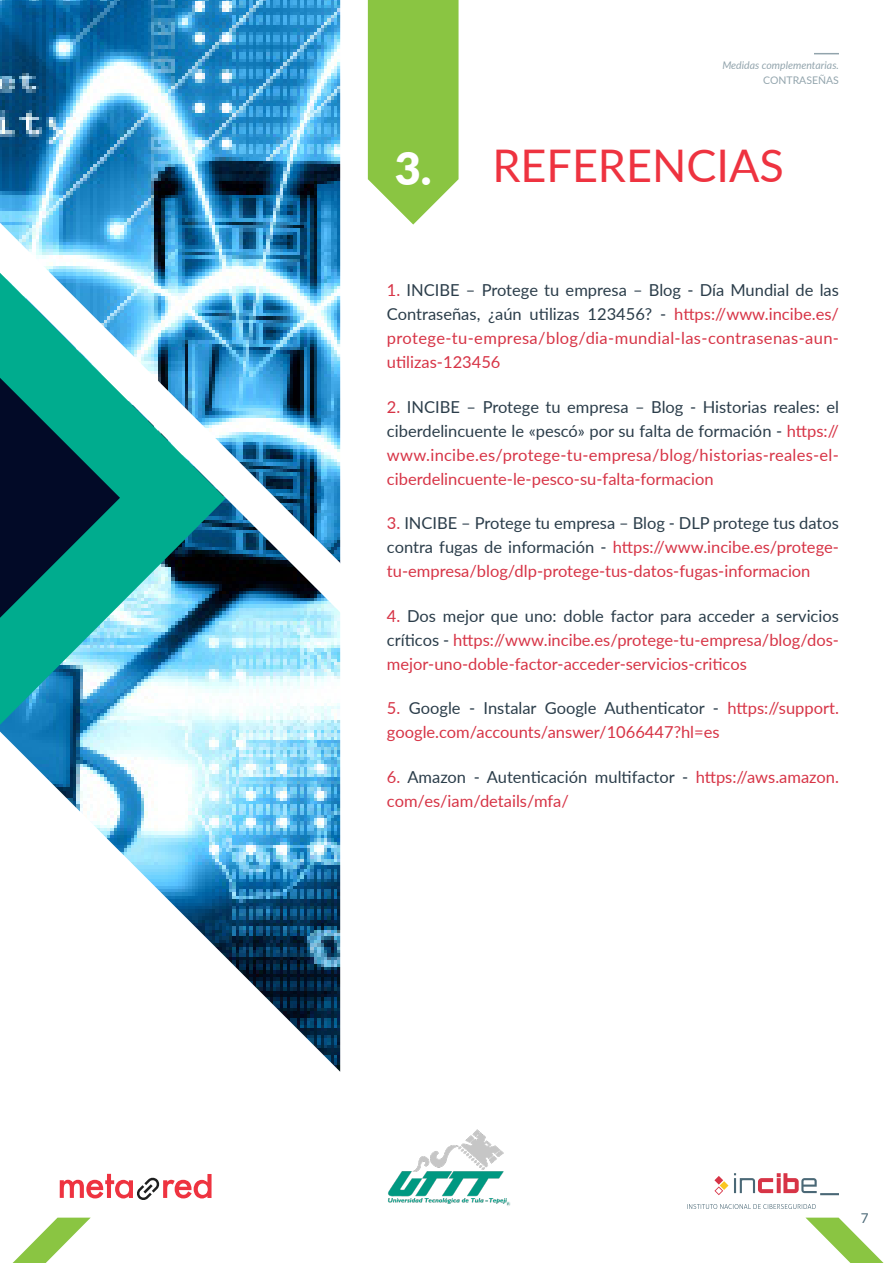
<style>
.page{position:relative;width:893px;height:1263px;background:#fff}
.page>*{position:absolute;margin:0;border:0;box-sizing:border-box;transform-origin:0 0}
.t1{font:45px "Lato";color:#ee3340}
.t2{font:900 45px "Lato";color:#fff}
.t3{font:16.5px/24px "Lato";color:#d73446;text-align:justify}
.t4{font:13.5px "Lato";color:#4a6876}
.t5{font:italic 10.5px "Lato";color:#4a6876}
.t6{font:10.5px "Lato";color:#4a6876}
.s1{color:#2b3d4a}
</style>
<div class="page">
<svg style="left:805px;top:1217px;width:79px;height:46px"></svg>
<svg style="left:687px;top:1204px;width:129px;height:5px"></svg>
<svg style="left:734px;top:1173px;width:105px;height:22px"></svg>
<svg style="left:714px;top:1176px;width:14px;height:19px"></svg>
<svg style="left:60px;top:1174px;width:152px;height:26px"></svg>
<svg style="left:12px;top:1217px;width:79px;height:46px"></svg>
<svg style="left:814px;top:53px;width:25px;height:1px"></svg>
<svg style="left:368px;top:0;width:91px;height:225px;background:#96cb56"></svg>
<img style="left:0;top:0;width:340px;height:1072px">
<svg style="left:0;top:614px;width:226px;height:111px;background:#63bbcb"></svg>
<svg style="left:0;top:223px;width:341px;height:391px"></svg>
<svg style="left:0;top:378px;width:120px;height:240px;background:#02595a"></svg>
<img style="left:388px;top:1129px;width:123px;height:77px">
<p class="t5" style="left:722px;top:58px;width:118px">Medidas complementarias.</p>
<p class="t6" style="left:763px;top:73px;width:77px">CONTRASEÑAS</p>
<p class="t2" style="left:395px;top:135px;width:38px">3.</p>
<p class="t1" style="left:492px;top:134px;width:293px">REFERENCIAS</p>
<p class="t3" style="left:387px;top:277px;width:454px">1. <span class="s1">INCIBE – Protege tu empresa – Blog - Día Mundial de las Contraseñas, ¿aún utilizas 123456? -</span> https://www.incibe.es/ protege-tu-empresa/blog/dia-mundial-las-contrasenas-aun&shy;utilizas-123456</p>
<p class="t3" style="left:387px;top:394px;width:453px">2. <span class="s1">INCIBE – Protege tu empresa – Blog - Historias reales: el ciberdelincuente le «pescó» por su falta de formación -</span> https:// www.incibe.es/protege-tu-empresa/blog/historias-reales-el&shy;ciberdelincuente-le-pesco-su-falta-formacion</p>
<p class="t3" style="left:387px;top:510px;width:453px">3. <span class="s1">INCIBE – Protege tu empresa – Blog - DLP protege tus datos contra fugas de información -</span> https://www.incibe.es/protege&shy;tu-empresa/blog/dlp-protege-tus-datos-fugas-informacion</p>
<p class="t3" style="left:387px;top:603px;width:453px">4. <span class="s1">Dos mejor que uno: doble factor para acceder a servicios críticos -</span> https://www.incibe.es/protege-tu-empresa/blog/dos&shy;mejor-uno-doble-factor-acceder-servicios-criticos</p>
<p class="t3" style="left:387px;top:695px;width:453px">5. <span class="s1">Google - Instalar Google Authenticator -</span> https://support. google.com/accounts/answer/1066447?hl=es</p>
<p class="t3" style="left:387px;top:764px;width:453px">6. <span class="s1">Amazon - Autenticación multifactor -</span> https://aws.amazon. com/es/iam/details/mfa/</p>
<p class="t4" style="left:861px;top:1209px;width:9px">7</p>
</div>
